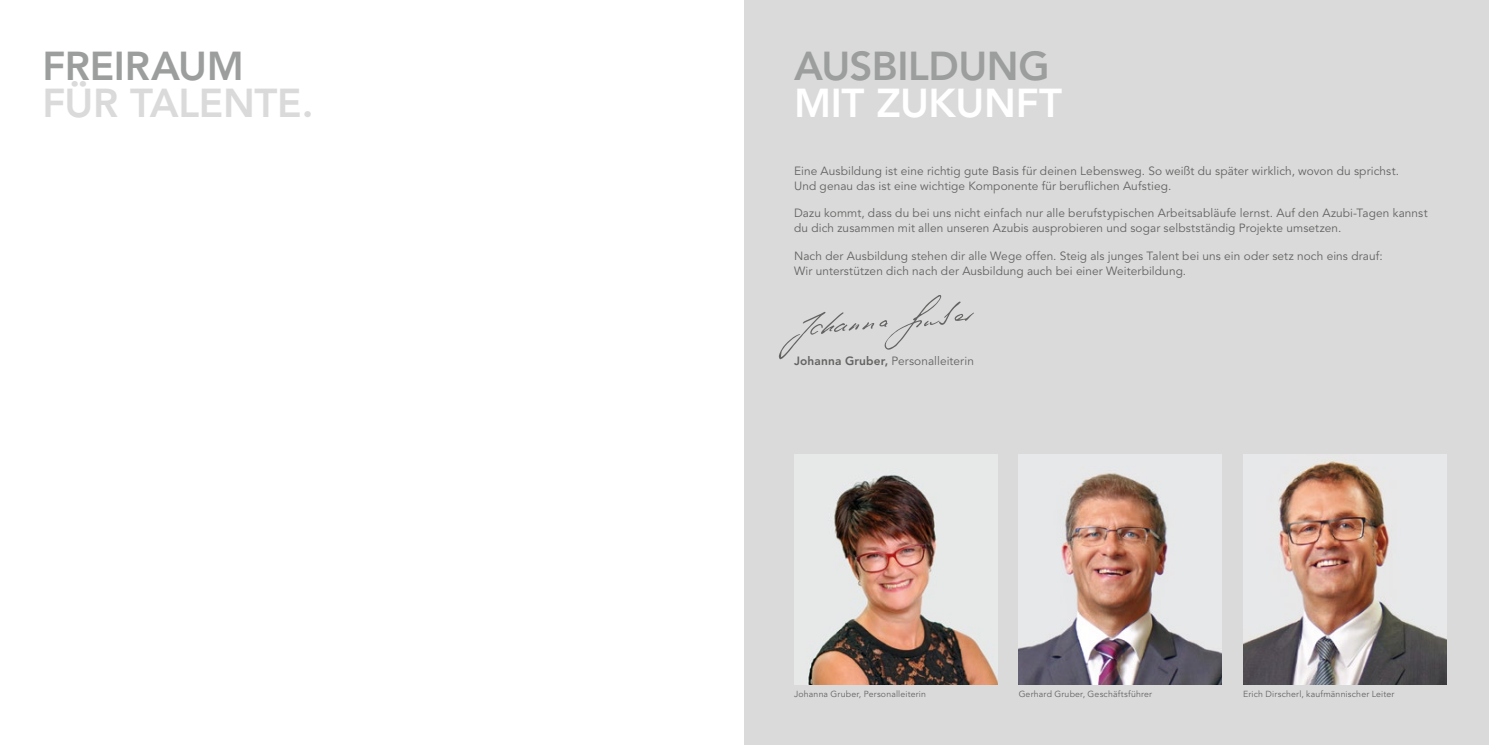
<style>
.page{position:relative;width:1489px;height:745px;background:#fff}
.page>*{position:absolute;margin:0;border:0;box-sizing:border-box;transform-origin:0 0}
.t1{font:800 40px "Avenir LT Std";letter-spacing:-.01em;color:#9c9d9d}
.t2{font:800 40px "Avenir LT Std";letter-spacing:-.01em;color:#dadada}
.t3{font:800 40px "Avenir LT Std";letter-spacing:-.01em;color:#fff}
.t4{font:11.88px/15px "Avenir LT Std";letter-spacing:.01em;color:#636362}
.t5{font:8.75px "Avenir LT Std";letter-spacing:.02em;color:#636362}
.s1{font-weight:800}
</style>
<div class="page">
<div style="left:744px;top:0;width:744px;height:744px;background:#dadada"></div>
<img style="left:794px;top:454px;width:203px;height:230px">
<img style="left:1018px;top:454px;width:203px;height:230px">
<img style="left:1243px;top:454px;width:203px;height:230px">
<svg style="left:778px;top:295px;width:196px;height:64px"></svg>
<h1 class="t1" style="left:43px;top:42px;width:196px">FREIRAUM</h1>
<h1 class="t2" style="left:43px;top:80px;width:273px">FÜR TALENTE.</h1>
<h1 class="t1" style="left:794px;top:42px;width:257px">AUSBILDUNG</h1>
<h1 class="t3" style="left:794px;top:80px;width:269px">MIT ZUKUNFT</h1>
<p class="t4" style="left:794px;top:163px;width:606px">Eine Ausbildung ist eine richtig gute Basis für deinen Lebensweg. So weißt du später wirklich, wovon du sprichst.<br>Und genau das ist eine wichtige Komponente für berufichen Aufstieg.</p>
<p class="t4" style="left:794px;top:206px;width:635px">Dazu kommt, dass du bei uns nicht einfach nur alle berufstypischen Arbeitsabläufe lernst. Auf den Azubi-Tagen kannst du dich zusammen mit allen unseren Azubis ausprobieren und sogar selbstständig Projekte umsetzen.</p>
<p class="t4" style="left:794px;top:248px;width:590px">Nach der Ausbildung stehen dir alle Wege offen. Steig als junges Talent bei uns ein oder setz noch eins drauf:<br>Wir unterstützen dich nach der Ausbildung auch bei einer Weiterbildung.</p>
<p class="t4" style="left:794px;top:353px;width:181px"><span class="s1">JOHANNA GRUBER,</span> Personalleiterin</p>
<p class="t5" style="left:794px;top:688px;width:133px">Johanna Gruber, Personalleiterin</p>
<p class="t5" style="left:1018px;top:688px;width:135px">Gerhard Gruber, Geschäftsführer</p>
<p class="t5" style="left:1243px;top:688px;width:153px">Erich Dirscherl, kaufmännischer Leiter</p>
</div>
